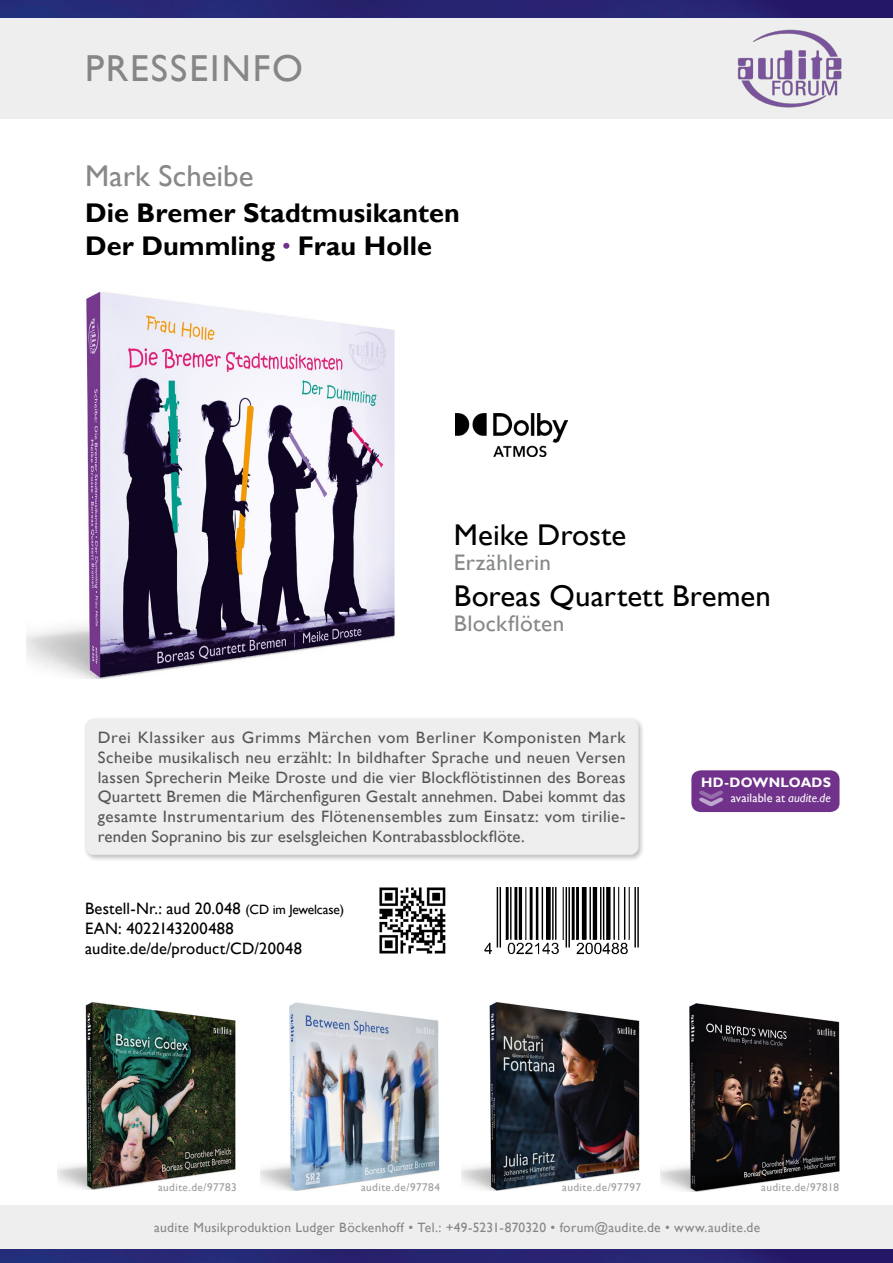
<style>
.page{position:relative;width:893px;height:1263px;background:#fff}
.page>*{position:absolute;margin:0;border:0;box-sizing:border-box;transform-origin:0 0}
.t1{font:52.5px "Arial Rounded MT Bold";color:#bfa8cf;scale:.77 1}
.t2{font:37.5px "Gill Sans";letter-spacing:.05em;color:#858686}
.t3{font:30px "Gill Sans";letter-spacing:.005em;color:#000}
.t4{font:30px "Gill Sans";color:#878988}
.t5{font:700 27px "Gill Sans";color:#000}
.t6{font:22.5px "Gill Sans";letter-spacing:.015em;color:#878988}
.t7{font:16.5px/19.8px "Gill Sans";letter-spacing:.005em;color:#555756;text-align:justify}
.t8{font:16.5px "Gill Sans";letter-spacing:.01em;color:#000}
.t9{font:700 13.65px "Gill Sans";letter-spacing:.015em;color:#fff}
.t10{font:13.5px "Gill Sans";letter-spacing:.025em;color:#858686}
.t11{font:12.3px "Gill Sans";letter-spacing:.005em;color:#fff}
.t12{font:11.25px "Gill Sans";letter-spacing:.04em;color:#9d9e9e}
.s1{font-size:21px;color:#70328a}
.s2{font-size:13.5px}
.s3{font-style:italic}
.s4{color:#966cab}
</style>
<div class="page">
<div style="left:0;top:1205px;width:893px;height:44px;background:#eee"></div>
<div style="left:83px;top:717px;width:562px;height:145px;background:#000;opacity:.25"></div>
<div style="left:85px;top:719px;width:553px;height:136px;background:#eee;border-radius:8px"></div>
<img style="left:27px;top:291px;width:368px;height:388px">
<div style="left:0;top:17px;width:893px;height:101px;background:#eee"></div>
<img style="left:379px;top:887px;width:67px;height:67px">
<img style="left:484px;top:888px;width:154px;height:67px">
<img style="left:0;top:0;width:893px;height:17px">
<img style="left:737px;top:29px;width:105px;height:79px">
<div style="left:691px;top:770px;width:148px;height:42px;background:#70328a;border-radius:9px"></div>
<img style="left:461px;top:1002px;width:179px;height:188px">
<img style="left:661px;top:1003px;width:179px;height:188px">
<img style="left:260px;top:1002px;width:180px;height:188px">
<img style="left:57px;top:1002px;width:179px;height:188px">
<img style="left:455px;top:414px;width:113px;height:42px">
<img style="left:0;top:1249px;width:893px;height:14px">
<p class="t2" style="left:85px;top:46px;width:219px">PRESSEINFO</p>
<p class="t4" style="left:85px;top:158px;width:170px">Mark Scheibe</p>
<p class="t5" style="left:85px;top:197px;width:376px">Die Bremer Stadtmusikanten</p>
<p class="t5" style="left:85px;top:229px;width:349px">Der Dummling <span class="s1">•</span> Frau Holle</p>
<p class="t3" style="left:454px;top:517px;width:174px">Meike Droste</p>
<p class="t6" style="left:454px;top:549px;width:99px">Erzählerin</p>
<p class="t3" style="left:454px;top:578px;width:319px">Boreas Quartett Bremen</p>
<p class="t6" style="left:454px;top:610px;width:112px">Blockflöten</p>
<p class="t7" style="left:98px;top:728px;width:529px">Drei Klassiker aus Grimms Märchen vom Berliner Komponisten Mark Scheibe musikalisch neu erzählt: In bildhafter Sprache und neuen Versen lassen Sprecherin Meike Droste und die vier Blockflötistinnen des Boreas Quartett Bremen die Märchenfiguren Gestalt annehmen. Dabei kommt das gesamte Instrumentarium des Flötenensembles zum Einsatz: vom tirilie&shy;renden Sopranino bis zur eselsgleichen Kontrabassblockflöte.</p>
<p class="t8" style="left:85px;top:899px;width:261px">Bestell-Nr.: aud 20.048 <span class="s2">(CD im Jewelcase)</span></p>
<p class="t8" style="left:85px;top:919px;width:150px">EAN: 4022143200488</p>
<p class="t8" style="left:85px;top:939px;width:218px">audite.de/de/product/CD/20048</p>
<p class="t9" style="left:701px;top:774px;width:131px">HD-DOWNLOADS</p>
<p class="t11" style="left:731px;top:791px;width:101px">available at <span class="s3">audite.de</span></p>
<p class="t1" style="left:675px;top:809px;width:30px;rotate:-90deg">‹<span class="s4">‹</span></p>
<p class="t12" style="left:158px;top:1180px;width:80px">audite.de/97783</p>
<p class="t12" style="left:361px;top:1180px;width:81px">audite.de/97784</p>
<p class="t12" style="left:562px;top:1180px;width:80px">audite.de/97797</p>
<p class="t12" style="left:761px;top:1180px;width:79px">audite.de/97818</p>
<p class="t10" style="left:154px;top:1219px;width:607px">audite Musikproduktion Ludger Böckenhoff • Tel.: +49-5231-870320 • forum@audite.de • www.audite.de</p>
</div>
